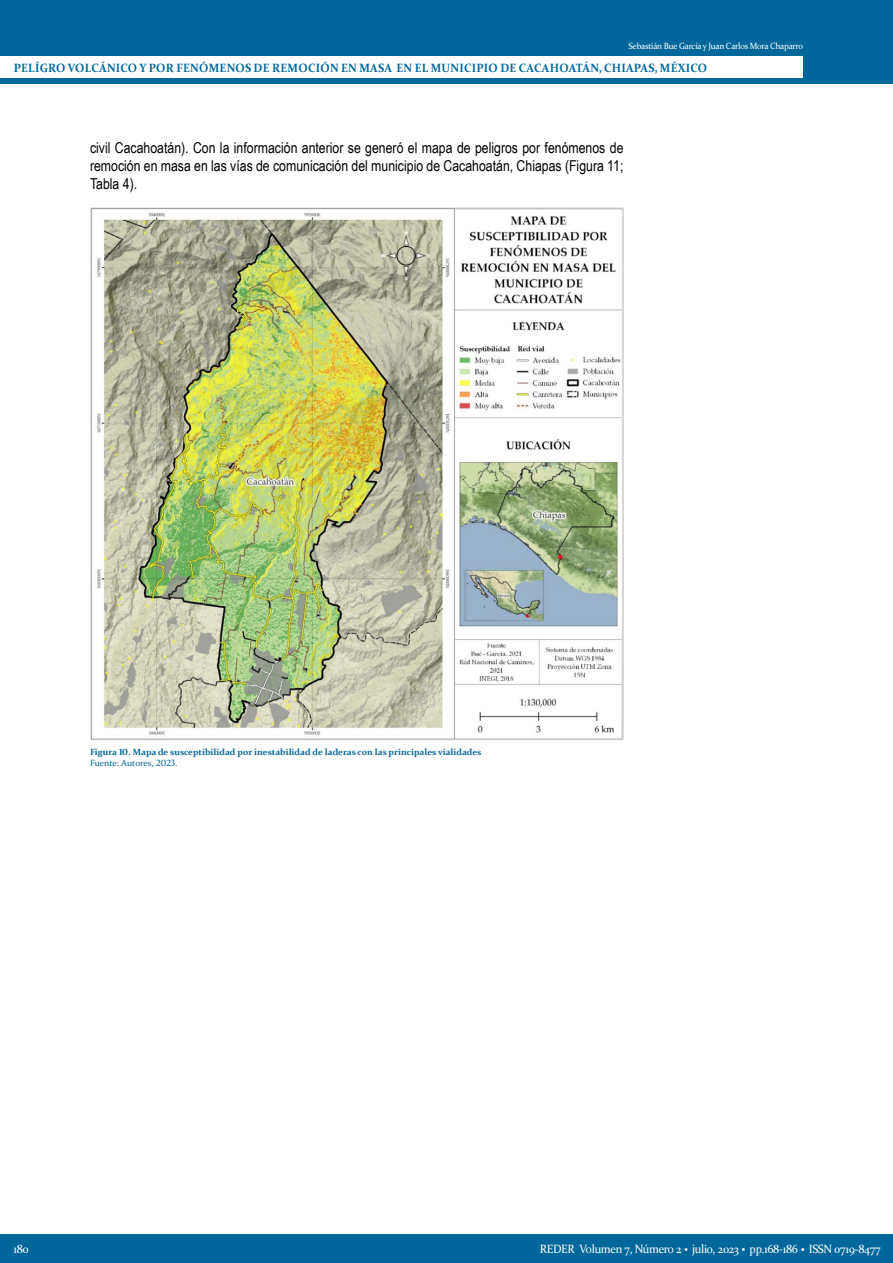
<style>
.page{position:relative;width:893px;height:1263px;background:#fff}
.page>*{position:absolute;margin:0;border:0;box-sizing:border-box;transform-origin:0 0}
.Cuerpo{font:15px/18px "Arial Narrow";color:#000;text-align:justify}
.t1{font:700 12px "Constantia";letter-spacing:.02em;color:#00679b;scale:.95 1}
.t2{font:12px "Constantia";letter-spacing:-.025em;color:#fff;scale:.95 1}
.Pie_de_foto{font:700 9px "Constantia";color:#00679b}
.t3{font:9px "Constantia";letter-spacing:-.025em;color:#fff;scale:.95 1}
.Pie_de_foto-2{font:9px "Constantia";color:#00679b}
.s1{font-weight:700;font-size:18px}
</style>
<div class="page">
<img style="left:90px;top:207px;width:533px;height:533px">
<div style="left:0;top:0;width:893px;height:84px;background:#00679b"></div>
<div style="left:0;top:56px;width:803px;height:22px;background:#fff"></div>
<div style="left:0;top:1234px;width:893px;height:29px;background:#00679b"></div>
<p class="t3" style="left:629px;top:40px;width:185px">Sebastián Bue García y Juan Carlos Mora Chaparro</p>
<p class="t1" style="left:14px;top:59px;width:731px">PELÍGRO VOLCÁNICO Y POR FENÓMENOS DE REMOCIÓN EN MASA EN EL MUNICIPIO DE CACAHOATÁN, CHIAPAS, MÉXICO</p>
<p class="Cuerpo" style="left:90px;top:139px;width:535px">civil Cacahoatán). Con la información anterior se generó el mapa de peligros por fenómenos de remoción en masa en las vías de comunicación del municipio de Cacahoatán, Chiapas (Figura 11; Tabla 4).</p>
<p class="Pie_de_foto" style="left:90px;top:746px;width:393px">Figura 10. Mapa de susceptibilidad por inestabilidad de laderas con las principales vialidades</p>
<p class="Pie_de_foto-2" style="left:90px;top:757px;width:89px">Fuente: Autores, 2023.</p>
<p class="t2" style="left:14px;top:1241px;width:18px">180</p>
<p class="t2" style="left:540px;top:1240px;width:360px">REDER Volumen 7, Número 2 <span class="s1">·</span> julio, 2023 <span class="s1">·</span> pp.168-186 <span class="s1">·</span> ISSN 0719-8477</p>
</div>
